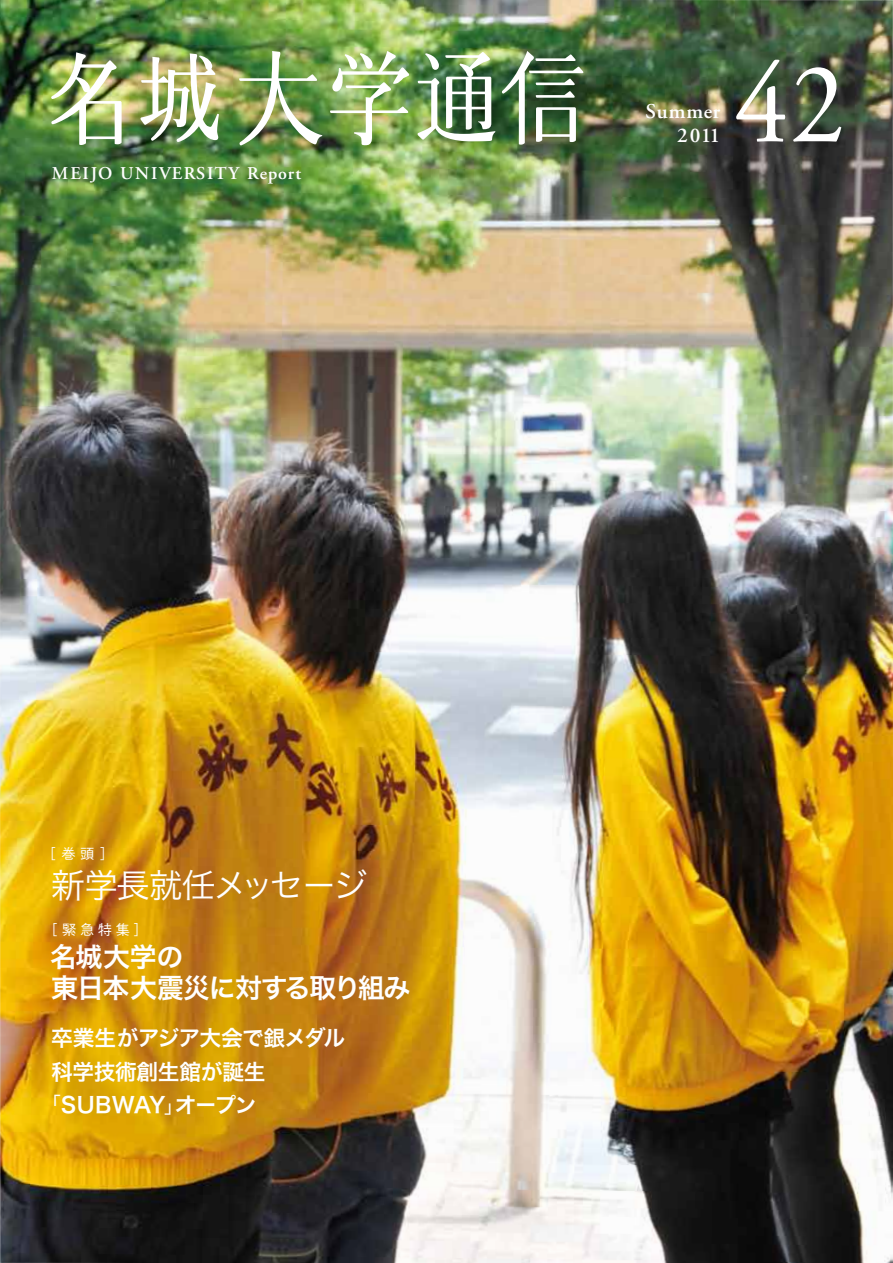
<style>
.page{position:relative;width:893px;height:1263px;background:#fff}
.page>*{position:absolute;margin:0;border:0;box-sizing:border-box;transform-origin:0 0}
.t1{font:115.5px "Adobe Garamond";color:#fff;scale:.95 1}
.t2{font:33.75px "Hira Kaku Pro W3";letter-spacing:-.065em;color:#fff}
.t3{font:27px/30.8px "Hira Kaku Pro W6";letter-spacing:-.045em;color:#fff}
.t4{font:21.75px "Hira Kaku Pro W6";letter-spacing:-.02em;color:#fff}
.t5{font:21.75px "Hira Kaku Pro W6";letter-spacing:-.04em;color:#fff}
.t6{font:600 21px/23.5px "Adobe Garamond";letter-spacing:.035em;color:#fff;text-align:right}
.t7{font:600 18px "Adobe Garamond";letter-spacing:.08em;color:#fff}
.t8{font:500 14.25px "Gothic BBB Pro";letter-spacing:.25em;color:#fff}
.s1{font-family:"Hira Kaku Pro W3"}
</style>
<div class="page">
<img style="left:0;top:0;width:893px;height:1263px">
<img style="left:502px;top:51px;width:81px;height:94px">
<img style="left:417px;top:52px;width:78px;height:89px">
<img style="left:239px;top:51px;width:83px;height:95px">
<img style="left:330px;top:51px;width:79px;height:94px">
<img style="left:51px;top:52px;width:71px;height:93px">
<img style="left:140px;top:53px;width:79px;height:89px">
<p class="t7" style="left:52px;top:164px;width:251px">MEIJO UNIVERSITY Report</p>
<p class="t6" style="left:645px;top:100px;width:76px">Summer<br>2011</p>
<h1 class="t1" style="left:734px;top:43px;width:119px">42</h1>
<p class="t8" style="left:42px;top:842px;width:74px">［巻頭］</p>
<h2 class="t2" style="left:51px;top:855px;width:317px">新学長就任メッセージ</h2>
<p class="t8" style="left:43px;top:918px;width:107px">［緊急特集］</p>
<p class="t3" style="left:50px;top:940px;width:362px">名城大学の<br>東日本大震災に対する取り組み</p>
<p class="t4" style="left:51px;top:1018px;width:296px">卒業生がアジア大会で銀メダル</p>
<p class="t4" style="left:51px;top:1052px;width:216px">科学技術創生館が誕生</p>
<p class="t5" style="left:40px;top:1085px;width:219px"><span class="s1">「</span>SUBWAY<span class="s1">」</span>オープン</p>
</div>
